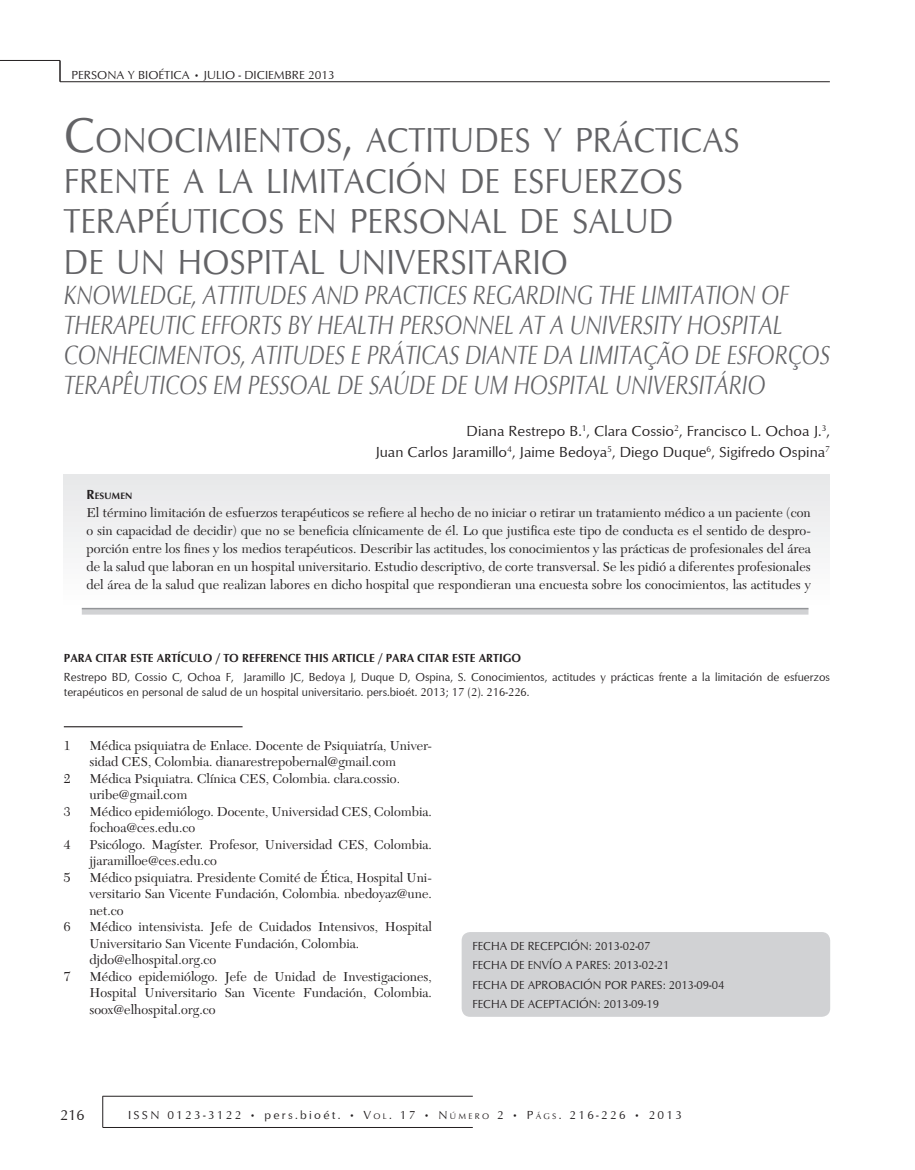
<style>
.page{position:relative;width:915px;height:1170px;background:#fff}
.page>*{position:absolute;margin:0;border:0;box-sizing:border-box;transform-origin:0 0}
.t1{font:35.7px/40.5px "Optimum";color:#636366;scale:.9 1}
.t2{font:italic 27px/30px "Optimum";color:#636366;scale:.8 1}
.t3{font:15px/21px "Optimum";color:#231f20;text-align:right}
.t4{font:13.5px/16.5px "New Caledonia";color:#231f20}
.t5{font:12px/19.2px "Optimum";color:#231f20;scale:.95 1}
.t6{font:700 12px "Optimum";color:#231f20;scale:.95 1}
.t7{font:12px "Optimum";letter-spacing:.19em;color:#231f20}
.t8{font:12px "Optimum";color:#231f20}
.t9{font:700 9.45px "Optimum";color:#231f20}
.s1{font-size:51px}
.s2{font-size:13.5px}
.s3{font-size:8.4px}
.s4{font-style:inherit}
</style>
<div class="page">
<hr style="left:0;top:60px;width:60px;height:1px;background:#231f20">
<hr style="left:59px;top:60px;width:2px;height:22px;background:#231f20">
<hr style="left:60px;top:81px;width:769px;height:1px;background:#231f20">
<hr style="left:102px;top:1095px;width:370px;height:1px;background:#231f20">
<hr style="left:102px;top:1127px;width:370px;height:1px;background:#231f20">
<hr style="left:102px;top:1096px;width:1px;height:30px;background:#231f20">
<div style="left:64px;top:474px;width:765px;height:134px;background:#f2f3f4"></div>
<div style="left:461px;top:932px;width:368px;height:84px;background:#d1d2d4;border-radius:9px"></div>
<svg style="left:82px;top:609px;width:726px;height:5px;background:#cccdcf"></svg>
<hr style="left:82px;top:608px;width:726px;height:1px;background:#939598">
<hr style="left:64px;top:726px;width:178px;height:1px;background:#231f20">
<p class="t8" style="left:71px;top:68px;width:265px">PERSONA Y BIOÉTICA • JULIO - DICIEMBRE 2013</p>
<h1 class="t1" style="left:64px;top:119px;width:752px"><span class="s1">C</span>ONOCIMIENTOS<span class="s1">,</span> ACTITUDES Y PRÁCTICAS FRENTE A LA LIMITACIÓN DE ESFUERZOS TERAPÉUTICOS EN PERSONAL DE SALUD<br>DE UN HOSPITAL UNIVERSITARIO</h1>
<p class="t2" style="left:64px;top:279px;width:958px">KNOWLEDGE, ATTITUDES AND PRACTICES REGARDING THE LIMITATION OF THERAPEUTIC EFFORTS BY HEALTH PERSONNEL AT A UNIVERSITY HOSPITAL CONHECIMENTOS, ATITUDES E PRÁTICAS DIANTE DA LIMITAÇÃO DE ESFORÇOS TERAPÊUTICOS EM PESSOAL DE SAÚDE DE UM HOSPITAL UNIVERSITÁRIO</p>
<p class="t3" style="left:375px;top:420px;width:456px">Diana Restrepo B.<sup>1</sup>, Clara Cossio<sup>2</sup>, Francisco L. Ochoa J.<sup>3</sup>,<br>Juan Carlos Jaramillo<sup>4</sup>, Jaime Bedoya<sup>5</sup>, Diego Duque<sup>6</sup>, Sigifredo Ospina<sup>7</sup></p>
<p class="t9" style="left:86px;top:490px;width:47px"><span class="s2">R</span>ESUMEN</p>
<p class="t4" style="left:86px;top:503px;width:725px;line-height:18px;text-align:justify">El término limitación de esfuerzos terapéuticos se refiere al hecho de no iniciar o retirar un tratamiento médico a un paciente (con o sin capacidad de decidir) que no se beneficia clínicamente de él. Lo que justifica este tipo de conducta es el sentido de despro&shy;porción entre los fines y los medios terapéuticos. Describir las actitudes, los conocimientos y las prácticas de profesionales del área de la salud que laboran en un hospital universitario. Estudio descriptivo, de corte transversal. Se les pidió a diferentes profesionales del área de la salud que realizan labores en dicho hospital que respondieran una encuesta sobre los conocimientos, las actitudes y</p>
<p class="t6" style="left:64px;top:650px;width:482px">PARA CITAR ESTE ARTÍCULO / TO REFERENCE THIS ARTICLE / PARA CITAR ESTE ARTIGO</p>
<p class="t5" style="left:64px;top:668px;width:807px;line-height:15px">Restrepo BD, Cossio C, Ochoa F, Jaramillo JC, Bedoya J, Duque D, Ospina, S. Conocimientos, actitudes y prácticas frente a la limitación de esfuerzos terapéuticos en personal de salud de un hospital universitario. pers.bioét. 2013; 17 (2). 216-226.</p>
<p class="t4" style="left:64px;top:737px;width:8px">1</p>
<p class="t4" style="left:89px;top:737px;width:344px">Médica psiquiatra de Enlace. Docente de Psiquiatría, Univer&shy;sidad CES, Colombia. dianarestrepobernal@gmail.com</p>
<p class="t4" style="left:64px;top:770px;width:8px">2</p>
<p class="t4" style="left:89px;top:770px;width:312px">Médica Psiquiatra. Clínica CES, Colombia. clara.cossio. uribe@gmail.com</p>
<p class="t4" style="left:64px;top:803px;width:8px">3</p>
<p class="t4" style="left:89px;top:803px;width:344px">Médico epidemiólogo. Docente, Universidad CES, Colombia. fochoa@ces.edu.co</p>
<p class="t4" style="left:64px;top:836px;width:8px">4</p>
<p class="t4" style="left:89px;top:836px;width:344px">Psicólogo. Magíster. Profesor, Universidad CES, Colombia. jjaramilloe@ces.edu.co</p>
<p class="t4" style="left:64px;top:869px;width:8px">5</p>
<p class="t4" style="left:89px;top:869px;width:344px;text-align:justify">Médico psiquiatra. Presidente Comité de Ética, Hospital Uni&shy;versitario San Vicente Fundación, Colombia. nbedoyaz@une. net.co</p>
<p class="t4" style="left:64px;top:918px;width:8px">6</p>
<p class="t4" style="left:89px;top:918px;width:344px">Médico intensivista. Jefe de Cuidados Intensivos, Hospital<br>Universitario San Vicente Fundación, Colombia. djdo@elhospital.org.co</p>
<p class="t4" style="left:64px;top:968px;width:8px">7</p>
<p class="t4" style="left:89px;top:968px;width:344px;text-align:justify">Médico epidemiólogo. Jefe de Unidad de Investigaciones, Hospital Universitario San Vicente Fundación, Colombia. soox@elhospital.org.co</p>
<p class="t5" style="left:472px;top:936px;width:267px">Fecha de recepción: 2013-02-07<br>Fecha de envío a pares: 2013-02-21<br>Fecha de aprobación por pares: 2013-09-04<br>Fecha de aceptación: 2013-09-19</p>
<p class="t3" style="left:60px;top:1103px;width:26px">216</p>
<p class="t7" style="left:128px;top:1106px;width:555px">ISSN 0123-3122 • pers.bioét. • V<span class="s3">OL</span>. 17 • N<span class="s3">ÚMERO</span> 2 • <span class="s4">P</span><span class="s3">ÁGS</span>. 216-226 • 2013</p>
</div>
